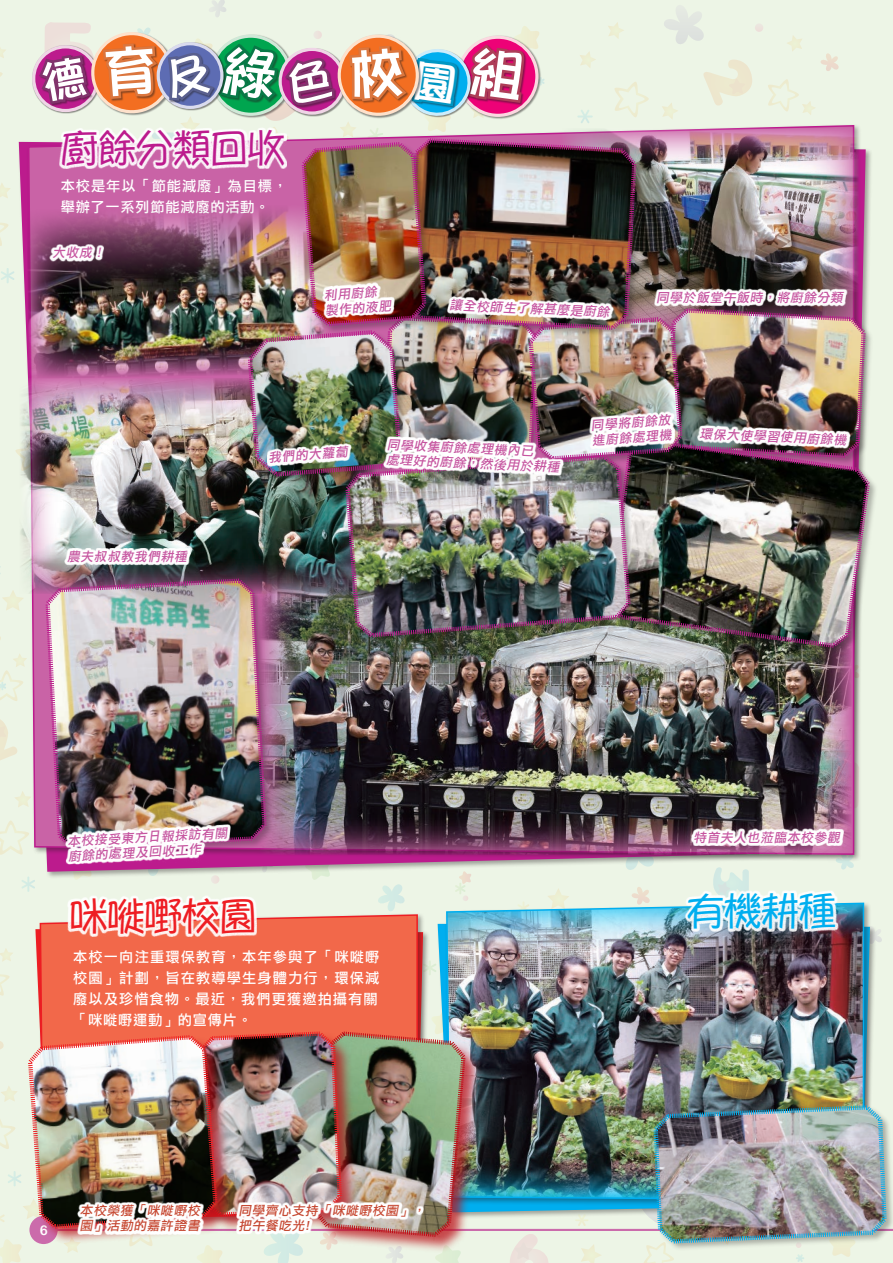
<style>
.page{position:relative;width:893px;height:1263px;background:#fff}
.page>*{position:absolute;margin:0;border:0;box-sizing:border-box;transform-origin:0 0}
.t1{font:41.55px "Yuppy TC";letter-spacing:-.1em;color:#bc1b8d}
.t2{font:41.55px "Yuppy TC";letter-spacing:-.1em;color:#ee1d23}
.t3{font:41.55px "Yuppy TC";color:#00aeef}
.t4{font:14.25px/21px "Li Hei Pro";letter-spacing:.07em;color:#fff;text-align:justify}
.t5{font:14.25px/21px "Li Hei Pro";letter-spacing:.05em;color:#fff}
.t6{font:13.5px "Arial Rounded MT Bold";color:#fff}
.t7{font:italic 12.75px/15px "Li Hei Pro";color:#c656a0}
.t8{font:italic 12.75px/15px "Li Hei Pro";color:#c64832}
</style>
<div class="page">
<div style="left:654px;top:1105px;width:239px;height:147px;background:#231f20;opacity:.33"></div>
<img style="left:0;top:0;width:887px;height:1263px">
<h1 class="t1" style="left:59px;top:128px;width:230px">廚餘分類回收</h1>
<p class="t5" style="left:61px;top:176px;width:228px">本校是年以「節能減廢」為目標，舉辦了一系列節能減廢的活動。</p>
<p class="t7" style="left:52px;top:245px;width:57px">大收成！</p>
<p class="t7" style="left:67px;top:549px;width:124px">農夫叔叔教我們耕種</p>
<p class="t7" style="left:324px;top:288px;width:68px;rotate:-4deg">利用廚餘製作的液肥</p>
<p class="t7" style="left:450px;top:297px;width:162px;rotate:3deg">讓全校師生了解甚麼是廚餘</p>
<p class="t7" style="left:656px;top:290px;width:191px">同學於飯堂午飯時，將廚餘分類</p>
<p class="t7" style="left:268px;top:450px;width:81px;rotate:-4deg">我們的大蘿蔔</p>
<p class="t7" style="left:387px;top:436px;width:148px;rotate:3deg">同學收集廚餘處理機內已</p>
<p class="t7" style="left:387px;top:451px;width:175px;rotate:3deg">處理好的廚餘，然後用於耕種</p>
<p class="t7" style="left:590px;top:418px;width:81px;rotate:-4deg">同學將廚餘放</p>
<p class="t7" style="left:592px;top:433px;width:81px;rotate:-4deg">進廚餘處理機</p>
<p class="t7" style="left:700px;top:425px;width:148px;rotate:3deg">環保大使學習使用廚餘機</p>
<p class="t7" style="left:67px;top:834px;width:162px;rotate:-3deg">本校接受東方日報採訪有關廚餘的處理及回收工作</p>
<p class="t7" style="left:693px;top:830px;width:150px">特首夫人也蒞臨本校參觀</p>
<h1 class="t2" style="left:68px;top:896px;width:192px">咪嘥嘢校園</h1>
<p class="t4" style="left:73px;top:947px;width:308px">本校一向注重環保教育，本年參與了「咪嘥嘢校園」計劃，旨在教導學生身體力行，環保減廢以及珍惜食物。最近，我們更獲邀拍攝有關「咪嘥嘢運動」的宣傳片。</p>
<p class="t6" style="left:40px;top:1222px;width:10px">6</p>
<p class="t8" style="left:80px;top:1203px;width:124px">本校榮獲「咪嘥嘢校園」活動的嘉許證書</p>
<p class="t8" style="left:238px;top:1203px;width:191px">同學齊心支持「咪嘥嘢校園」，把午餐吃光!</p>
<h1 class="t3" style="left:684px;top:891px;width:155px">有機耕種</h1>
</div>
